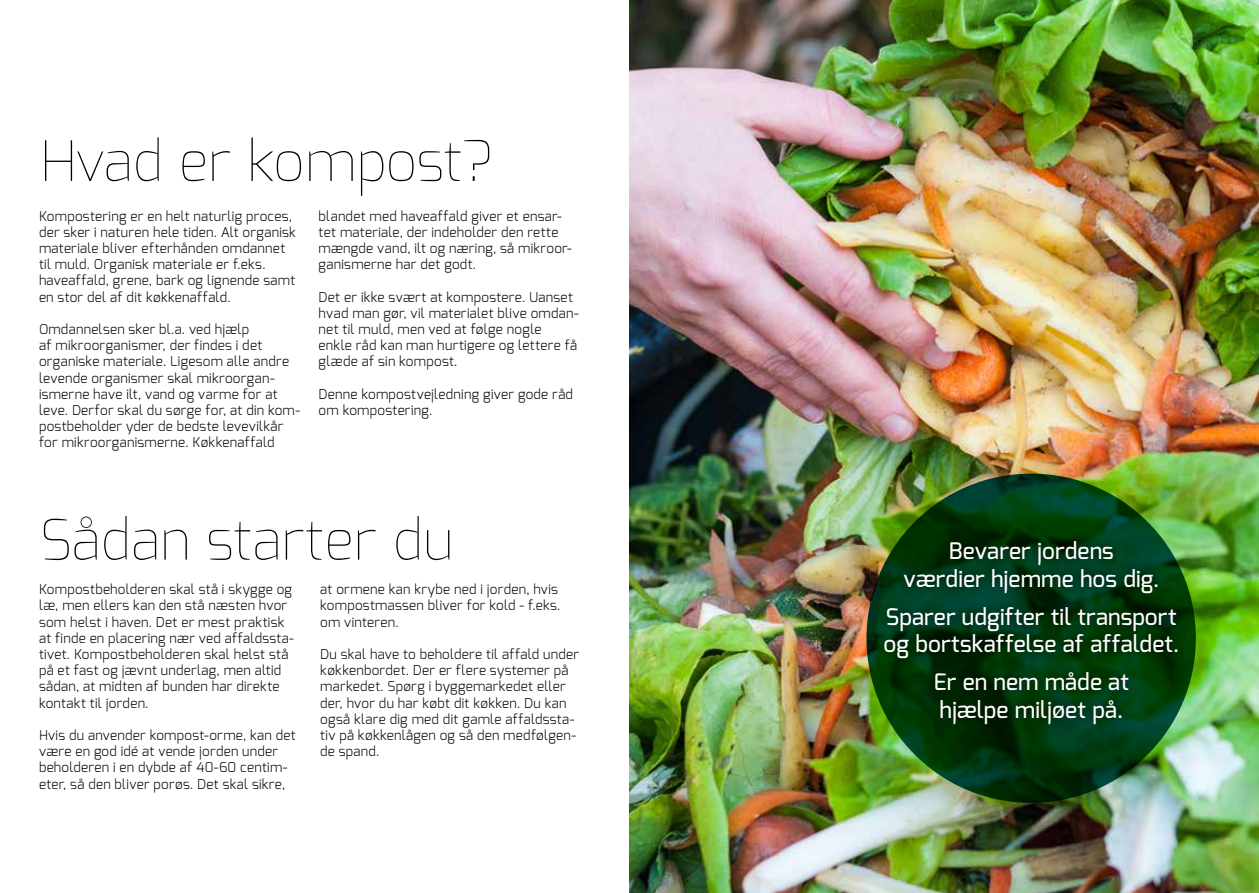
<style>
.page{position:relative;width:1259px;height:893px;background:#fff}
.page>*{position:absolute;margin:0;border:0;box-sizing:border-box;transform-origin:0 0}
.t1{font:100 55.5px "Exo";color:#000}
.t2{font:500 22.8px/27.5px "Exo";letter-spacing:.005em;color:#fff}
.t3{font:300 13.5px/16.2px "Exo";letter-spacing:.02em;color:#000}
</style>
<div class="page">
<img style="left:630px;top:0;width:629px;height:893px">
<svg style="left:866px;top:474px;width:329px;height:329px"></svg>
<div style="left:876px;top:533px;width:310px;height:199px;background:#000;opacity:.75"></div>
<h1 class="t1" style="left:39px;top:125px;width:455px">Hvad er kompost?</h1>
<p class="t3" style="left:39px;top:207px;width:258px">Kompostering er en helt naturlig proces, der sker i naturen hele tiden. Alt organisk materiale bliver efterhånden omdannet til muld. Organisk materiale er f.eks. haveaffald, grene, bark og lignende samt en stor del af dit køkkenaffald.</p>
<p class="t3" style="left:39px;top:321px;width:263px">Omdannelsen sker bl.a. ved hjælp<br>af mikroorganismer, der findes i det organiske materiale. Ligesom alle andre levende organismer skal mikroorgan&shy;ismerne have ilt, vand og varme for at leve. Derfor skal du sørge for, at din kom&shy;postbeholder yder de bedste levevilkår for mikroorganismerne. Køkkenaffald</p>
<p class="t3" style="left:319px;top:207px;width:255px">blandet med haveaffald giver et ensar&shy;tet materiale, der indeholder den rette mængde vand, ilt og næring, så mikroor&shy;ganismerne har det godt.</p>
<p class="t3" style="left:319px;top:288px;width:262px">Det er ikke svært at kompostere. Uanset hvad man gør, vil materialet blive omdan&shy;net til muld, men ved at følge nogle<br>enkle råd kan man hurtigere og lettere få glæde af sin kompost.</p>
<p class="t3" style="left:319px;top:386px;width:256px">Denne kompostvejledning giver gode råd om kompostering.</p>
<h1 class="t1" style="left:39px;top:504px;width:416px">Sådan starter du</h1>
<p class="t3" style="left:39px;top:581px;width:256px">Kompostbeholderen skal stå i skygge og læ, men ellers kan den stå næsten hvor som helst i haven. Det er mest praktisk at finde en placering nær ved affaldssta&shy;tivet. Kompostbeholderen skal helst stå på et fast og jævnt underlag, men altid sådan, at midten af bunden har direkte kontakt til jorden.</p>
<p class="t3" style="left:39px;top:727px;width:258px">Hvis du anvender kompost-orme, kan det være en god idé at vende jorden under beholderen i en dybde af 40-60 centim&shy;eter, så den bliver porøs. Det skal sikre,</p>
<p class="t3" style="left:320px;top:581px;width:242px">at ormene kan krybe ned i jorden, hvis kompostmassen bliver for kold - f.eks. om vinteren.</p>
<p class="t3" style="left:320px;top:646px;width:260px">Du skal have to beholdere til affald under køkkenbordet. Der er flere systemer på markedet. Spørg i byggemarkedet eller der, hvor du har købt dit køkken. Du kan også klare dig med dit gamle affaldssta&shy;tiv på køkkenlågen og så den medfølgen&shy;de spand.</p>
<h2 class="t2" style="left:903px;top:537px;width:257px;text-align:center">Bevarer jordens<br>værdier hjemme hos dig.</h2>
<h2 class="t2" style="left:883px;top:603px;width:297px">Sparer udgifter til transport og bortskaffelse af affaldet.</h2>
<h2 class="t2" style="left:934px;top:668px;width:197px">Er en nem måde at hjælpe miljøet på.</h2>
</div>
